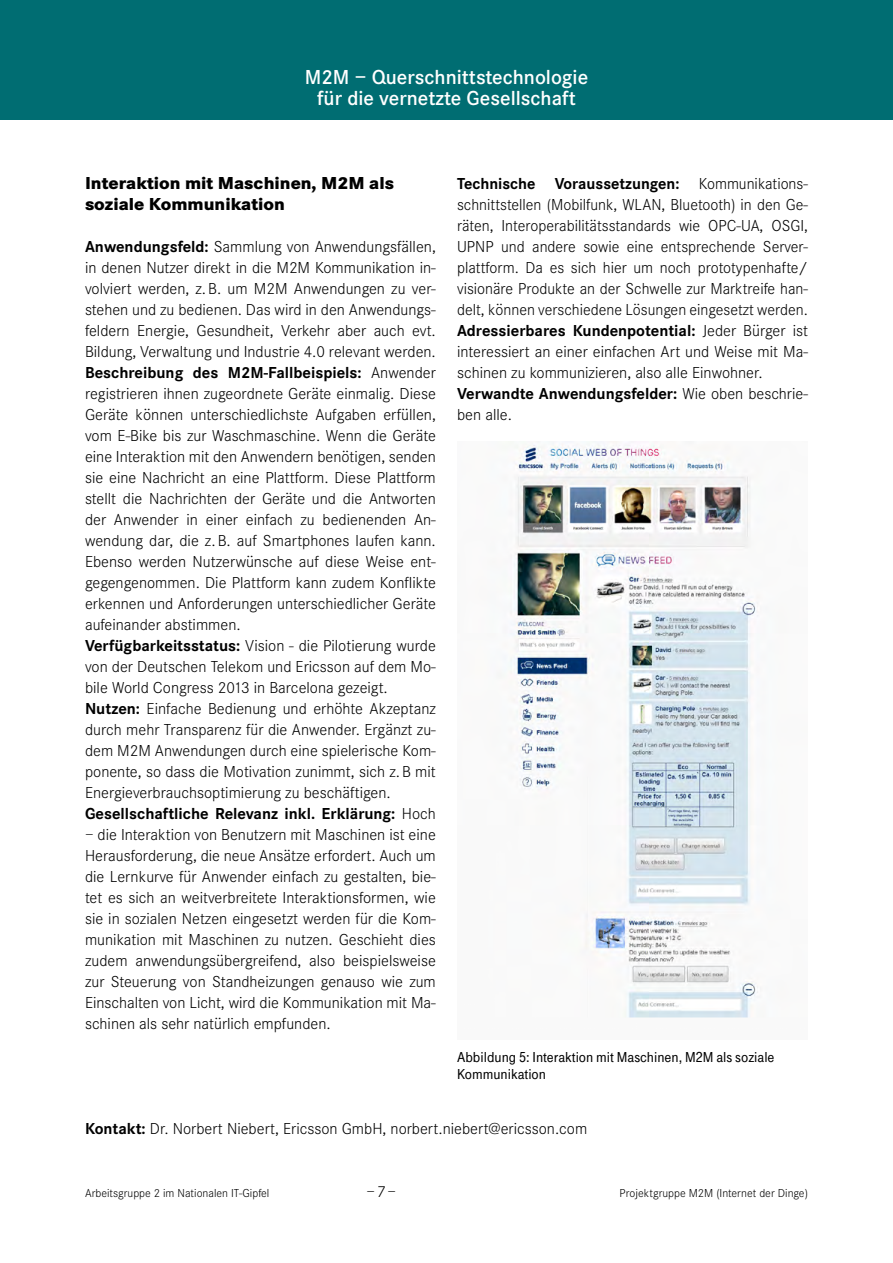
<style>
.page{position:relative;width:893px;height:1263px;background:#fff}
.page>*{position:absolute;margin:0;border:0;box-sizing:border-box;transform-origin:0 0}
.t1{font:600 21px/21px "Corporate S";color:#fff;text-align:center}
.t2{font:800 18px/21px "Corporate S";color:#000}
.t3{font:300 16.5px/21px "Corporate S";color:#000}
.t4{font:15px/16.5px "Tele Grotesk Halb";color:#000}
.t5{font:300 12px "Corporate S";color:#000}
.s1{font-weight:700}
</style>
<div class="page">
<div style="left:0;top:0;width:893px;height:120px;background:#006d72"></div>
<img style="left:504px;top:441px;width:257px;height:577px">
<p class="t1" style="left:305px;top:67px;width:285px">M2M – Querschnittstechnologie für die vernetzte Gesellschaft</p>
<p class="t2" style="left:85px;top:173px;width:310px">Interaktion mit Maschinen, M2M als soziale Kommunikation</p>
<p class="t3" style="left:85px;top:236px;width:352px"><span class="s1">Anwendungsfeld:</span> Sammlung von Anwendungsfällen, in denen Nutzer direkt in die M2M Kommunikation in&shy;volviert werden, z.B. um M2M Anwendungen zu ver&shy;stehen und zu bedienen. Das wird in den Anwendungs&shy;feldern Energie, Gesundheit, Verkehr aber auch evt.<br>Bildung, Verwaltung und Industrie 4.0 relevant werden.<br><span class="s1">Beschreibung des M2M-Fallbeispiels:</span> Anwender registrieren ihnen zugeordnete Geräte einmalig. Diese Geräte können unterschiedlichste Aufgaben erfüllen, vom E-Bike bis zur Waschmaschine. Wenn die Geräte eine Interaktion mit den Anwendern benötigen, senden sie eine Nachricht an eine Plattform. Diese Plattform stellt die Nachrichten der Geräte und die Antworten der Anwender in einer einfach zu bedienenden An&shy;wendung dar, die z.B. auf Smartphones laufen kann.<br>Ebenso werden Nutzerwünsche auf diese Weise ent&shy;gegengenommen. Die Plattform kann zudem Konflikte erkennen und Anforderungen unterschiedlicher Geräte aufeinander abstimmen.<br><span class="s1">Verfügbarkeitsstatus:</span> Vision - die Pilotierung wurde von der Deutschen Telekom und Ericsson auf dem Mo&shy;bile World Congress 2013 in Barcelona gezeigt.<br><span class="s1">Nutzen:</span> Einfache Bedienung und erhöhte Akzeptanz durch mehr Transparenz für die Anwender. Ergänzt zu&shy;dem M2M Anwendungen durch eine spielerische Kom&shy;ponente, so dass die Motivation zunimmt, sich z.B mit Energieverbrauchsoptimierung zu beschäftigen.<br><span class="s1">Gesellschaftliche Relevanz inkl. Erklärung:</span> Hoch</p>
<p class="t3" style="left:85px;top:824px;width:352px;text-align:justify">– die Interaktion von Benutzern mit Maschinen ist eine Herausforderung, die neue Ansätze erfordert. Auch um die Lernkurve für Anwender einfach zu gestalten, bie&shy;tet es sich an weitverbreitete Interaktionsformen, wie sie in sozialen Netzen eingesetzt werden für die Kom&shy;munikation mit Maschinen zu nutzen. Geschieht dies zudem anwendungsübergreifend, also beispielsweise zur Steuerung von Standheizungen genauso wie zum Einschalten von Licht, wird die Kommunikation mit Ma&shy;schinen als sehr natürlich empfunden.</p>
<p class="t3" style="left:457px;top:173px;width:352px"><span class="s1">Technische Voraussetzungen:</span> Kommunikations&shy;schnittstellen (Mobilfunk, WLAN, Bluetooth) in den Ge&shy;räten, Interoperabilitätsstandards wie OPC-UA, OSGI, UPNP und andere sowie eine entsprechende Server&shy;plattform. Da es sich hier um noch prototypenhafte/ visionäre Produkte an der Schwelle zur Marktreife han&shy;delt, können verschiedene Lösungen eingesetzt werden.<br><span class="s1">Adressierbares Kundenpotential:</span> Jeder Bürger ist interessiert an einer einfachen Art und Weise mit Ma&shy;schinen zu kommunizieren, also alle Einwohner.<br><span class="s1">Verwandte Anwendungsfelder:</span> Wie oben beschrie&shy;ben alle.</p>
<p class="t4" style="left:457px;top:1049px;width:319px">Abbildung 5: Interaktion mit Maschinen, M2M als soziale<br>Kommunikation</p>
<p class="t3" style="left:85px;top:1118px;width:504px"><span class="s1">Kontakt:</span> Dr. Norbert Niebert, Ericsson GmbH, norbert.niebert@ericsson.com</p>
<p class="t5" style="left:85px;top:1186px;width:186px">Arbeitsgruppe 2 im Nationalen IT-Gipfel</p>
<p class="t3" style="left:366px;top:1181px;width:31px">–7–</p>
<p class="t5" style="left:619px;top:1186px;width:190px">Projektgruppe M2M (Internet der Dinge)</p>
</div>
